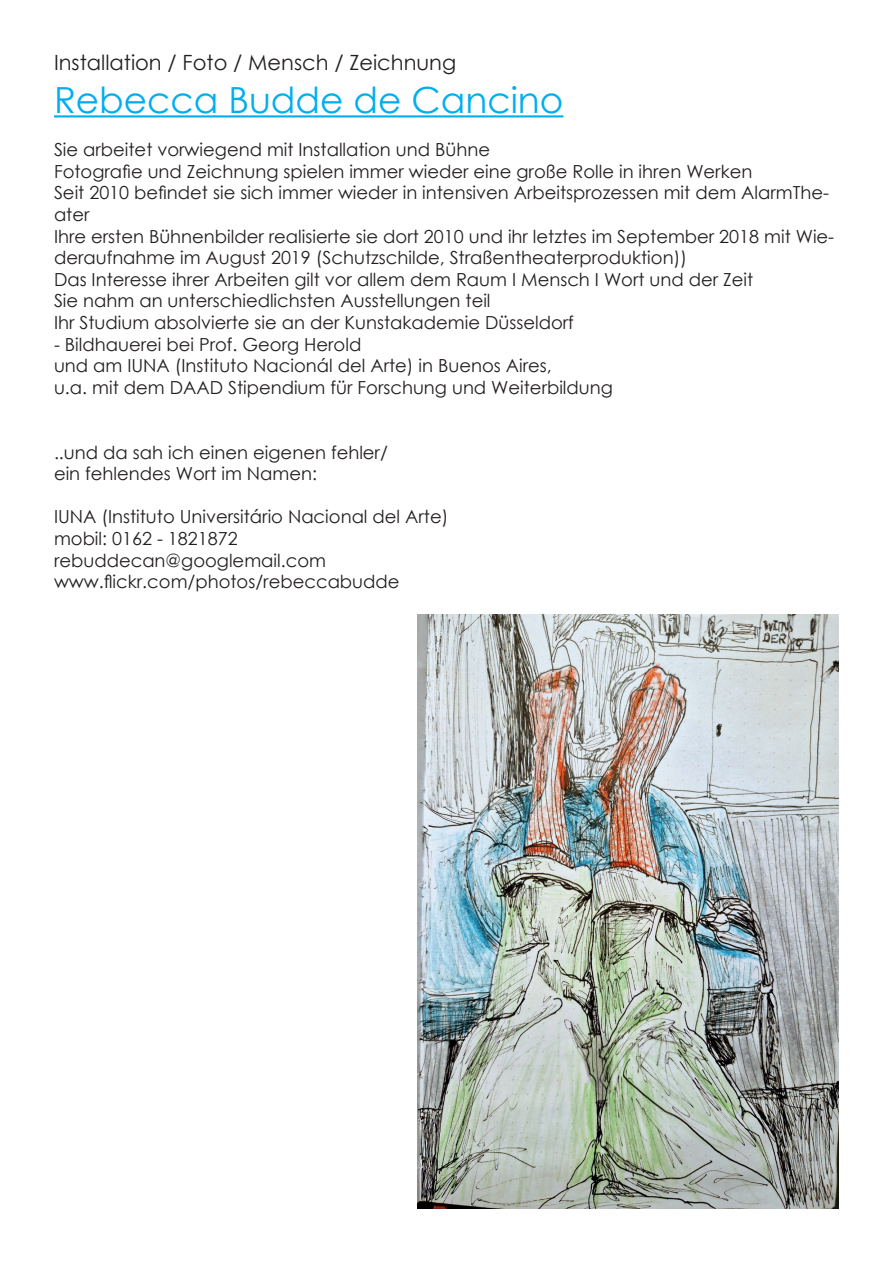
<style>
.page{position:relative;width:893px;height:1263px;background:#fff}
.page>*{position:absolute;margin:0;border:0;box-sizing:border-box;transform-origin:0 0}
.t1{font:36px "Century Gothic";color:#00aeef}
.t2{font:21px "Century Gothic";color:#231f20}
.t3{font:18px/21.6px "Century Gothic";color:#231f20}
</style>
<div class="page">
<hr style="left:54px;top:115px;width:509px;height:2px;background:#00aeef">
<img style="left:417px;top:615px;width:422px;height:594px">
<p class="t2" style="left:54px;top:47px;width:404px">Installation / Foto / Mensch / Zeichnung</p>
<h1 class="t1" style="left:54px;top:75px;width:511px">Rebecca Budde de Cancino</h1>
<p class="t3" style="left:54px;top:139px;width:782px">Sie arbeitet vorwiegend mit Installation und Bühne<br>Fotografie und Zeichnung spielen immer wieder eine große Rolle in ihren Werken<br>Seit 2010 befindet sie sich immer wieder in intensiven Arbeitsprozessen mit dem AlarmThe&shy;ater<br>Ihre ersten Bühnenbilder realisierte sie dort 2010 und ihr letztes im September 2018 mit Wie&shy;deraufnahme im August 2019 (Schutzschilde, Straßentheaterproduktion))<br>Das Interesse ihrer Arbeiten gilt vor allem dem Raum I Mensch I Wort und der Zeit<br>Sie nahm an unterschiedlichsten Ausstellungen teil<br>Ihr Studium absolvierte sie an der Kunstakademie Düsseldorf</p>
<p class="t3" style="left:54px;top:333px;width:560px">- Bildhauerei bei Prof. Georg Herold<br>und am IUNA (Instituto Nacionál del Arte) in Buenos Aires,<br>u.a. mit dem DAAD Stipendium für Forschung und Weiterbildung</p>
<p class="t3" style="left:54px;top:441px;width:335px">..und da sah ich einen eigenen fehler/ ein fehlendes Wort im Namen:</p>
<p class="t3" style="left:54px;top:506px;width:396px">IUNA (Instituto Universitário Nacional del Arte) mobil: 0162 - 1821872 rebuddecan@googlemail.com www.flickr.com/photos/rebeccabudde</p>
</div>
